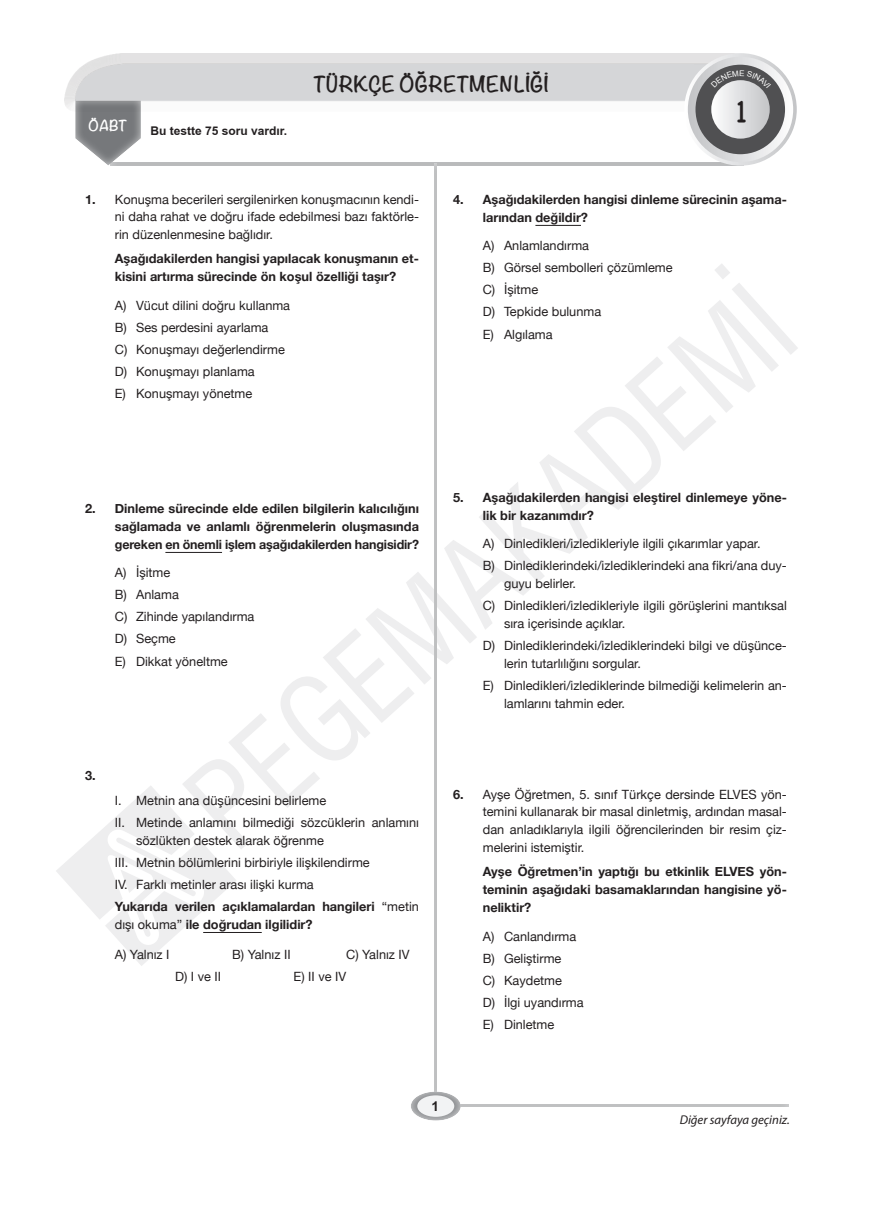
<style>
.page{position:relative;width:872px;height:1212px;background:#fff}
.page>*{position:absolute;margin:0;border:0;box-sizing:border-box;transform-origin:0 0}
.t1{font:31.5px "Chalkboard";color:#231f20}
.t2{font:700 19.5px "Noteworthy";color:#231f20}
.t3{font:700 13.5px "Noteworthy";color:#fff}
.t4{font:700 13.5px "TR Arial";color:#231f20}
._3_secenek{font:12.75px/17.9px "Helvetica Neue";color:#231f20}
.bold_soru_koku_nosuz{font:700 12.75px/17.9px "Helvetica Neue";color:#231f20}
.t5{font:italic 12.75px "Myriad Pro";color:#231f20}
._3_secenek_alti{font:12.75px "Helvetica Neue";color:#231f20}
.t6{font:700 12px "TR Arial";color:#231f20}
.s1{font-weight:700}
.s2{font-weight:400}
</style>
<div class="page">
<svg style="left:715px;top:264px;width:15px;height:15px"></svg>
<svg style="left:183px;top:572px;width:294px;height:277px"></svg>
<svg style="left:444px;top:283px;width:354px;height:347px"></svg>
<svg style="left:56px;top:785px;width:180px;height:181px"></svg>
<div style="left:418px;top:1094px;width:384px;height:15px;background:#fff;opacity:.75"></div>
<div style="left:425px;top:151px;width:15px;height:960px;background:#fff;opacity:.75"></div>
<div style="left:398px;top:1082px;width:76px;height:39px;background:#fff;opacity:.75"></div>
<div style="left:417px;top:1095px;width:37px;height:22px;background:#f2f3f4;border-radius:50%"></div>
<hr style="left:165px;top:552px;width:57px;height:1px;background:#231f20">
<hr style="left:203px;top:932px;width:59px;height:1px;background:#231f20">
<hr style="left:535px;top:225px;width:46px;height:1px;background:#231f20">
<svg style="left:75px;top:53px;width:721px;height:113px"></svg>
<p class="t3" style="left:89px;top:114px;width:40px">ÖABT</p>
<p class="t6" style="left:150px;top:122px;width:138px">Bu testte 75 soru vardır.</p>
<h2 class="t2" style="left:313px;top:67px;width:237px">TÜRKÇE ÖĞRETMENLİĞİ</h2>
<h1 class="t1" style="left:735px;top:92px;width:13px">1</h1>
<p class="_3_secenek" style="left:115px;top:191px;width:306px;text-align:justify;text-indent:-30px"><span class="s1">1.</span> Konuşma becerileri sergilenirken konuşmacının kendi&shy;ni daha rahat ve doğru ifade edebilmesi bazı faktörle&shy;rin düzenlenmesine bağlıdır.</p>
<p class="bold_soru_koku_nosuz" style="left:115px;top:250px;width:306px">Aşağıdakilerden hangisi yapılacak konuşmanın et&shy;kisini artırma sürecinde ön koşul özelliği taşır?</p>
<p class="_3_secenek" style="left:115px;top:297px;width:177px">A) Vücut dilini doğru kullanma</p>
<p class="_3_secenek" style="left:115px;top:319px;width:155px">B) Ses perdesini ayarlama</p>
<p class="_3_secenek" style="left:115px;top:341px;width:172px">C) Konuşmayı değerlendirme</p>
<p class="_3_secenek" style="left:115px;top:363px;width:141px">D) Konuşmayı planlama</p>
<p class="_3_secenek" style="left:115px;top:385px;width:139px">E) Konuşmayı yönetme</p>
<p class="bold_soru_koku_nosuz" style="left:483px;top:191px;width:306px;text-indent:-30px">4. Aşağıdakilerden hangisi dinleme sürecinin aşama&shy;larından değildir?</p>
<p class="_3_secenek" style="left:483px;top:237px;width:108px">A) Anlamlandırma</p>
<p class="_3_secenek" style="left:483px;top:259px;width:191px">B) Görsel sembolleri çözümleme</p>
<p class="_3_secenek" style="left:483px;top:282px;width:57px">C) İşitme</p>
<p class="_3_secenek" style="left:483px;top:304px;width:120px">D) Tepkide bulunma</p>
<p class="_3_secenek" style="left:483px;top:326px;width:71px">E) Algılama</p>
<p class="bold_soru_koku_nosuz" style="left:115px;top:500px;width:306px;text-align:justify;text-indent:-30px">2. Dinleme sürecinde elde edilen bilgilerin kalıcılığını sağlamada ve anlamlı öğrenmelerin oluşmasında gereken en önemli işlem aşağıdakilerden hangisidir?</p>
<p class="_3_secenek" style="left:115px;top:564px;width:57px">A) İşitme</p>
<p class="_3_secenek" style="left:115px;top:586px;width:66px">B) Anlama</p>
<p class="_3_secenek" style="left:115px;top:609px;width:141px">C) Zihinde yapılandırma</p>
<p class="_3_secenek" style="left:115px;top:631px;width:62px">D) Seçme</p>
<p class="_3_secenek" style="left:115px;top:653px;width:114px">E) Dikkat yöneltme</p>
<p class="bold_soru_koku_nosuz" style="left:85px;top:767px;width:12px">3.</p>
<p class="_3_secenek" style="left:115px;top:792px;width:213px">I. Metnin ana düşüncesini belirleme</p>
<p class="_3_secenek" style="left:136px;top:814px;width:284px;text-indent:-21px">II. Metinde anlamını bilmediği sözcüklerin anlamını sözlükten destek alarak öğrenme</p>
<p class="_3_secenek" style="left:115px;top:854px;width:256px">III. Metnin bölümlerini birbiriyle ilişkilendirme</p>
<p class="_3_secenek" style="left:115px;top:876px;width:200px">IV. Farklı metinler arası ilişki kurma</p>
<p class="bold_soru_koku_nosuz" style="left:115px;top:898px;width:306px">Yukarıda verilen açıklamalardan hangileri <span class="s2">“metin dışı okuma”</span> ile doğrudan ilgilidir?</p>
<p class="_3_secenek" style="left:115px;top:946px;width:56px">A) Yalnız I</p>
<p class="_3_secenek" style="left:232px;top:946px;width:60px">B) Yalnız II</p>
<p class="_3_secenek" style="left:346px;top:946px;width:65px">C) Yalnız IV</p>
<p class="_3_secenek_alti" style="left:175px;top:968px;width:48px">D) I ve II</p>
<p class="_3_secenek_alti" style="left:294px;top:968px;width:54px">E) II ve IV</p>
<p class="bold_soru_koku_nosuz" style="left:483px;top:489px;width:306px;text-indent:-30px">5. Aşağıdakilerden hangisi eleştirel dinlemeye yöne&shy;lik bir kazanımdır?</p>
<p class="_3_secenek" style="left:483px;top:535px;width:279px">A) Dinledikleri/izledikleriyle ilgili çıkarımlar yapar.</p>
<p class="_3_secenek" style="left:504px;top:557px;width:284px;text-indent:-21px">B) Dinlediklerindeki/izlediklerindeki ana fikri/ana duy&shy;guyu belirler.</p>
<p class="_3_secenek" style="left:504px;top:597px;width:284px;text-indent:-21px">C) Dinledikleri/izledikleriyle ilgili görüşlerini mantıksal sıra içerisinde açıklar.</p>
<p class="_3_secenek" style="left:504px;top:637px;width:284px;text-indent:-21px">D) Dinlediklerindeki/izlediklerindeki bilgi ve düşünce&shy;lerin tutarlılığını sorgular.</p>
<p class="_3_secenek" style="left:504px;top:677px;width:284px;text-indent:-21px">E) Dinledikleri/izlediklerinde bilmediği kelimelerin an&shy;lamlarını tahmin eder.</p>
<p class="_3_secenek" style="left:483px;top:786px;width:306px;text-align:justify;text-indent:-30px"><span class="s1">6.</span> Ayşe Öğretmen, 5. sınıf Türkçe dersinde ELVES yön&shy;temini kullanarak bir masal dinletmiş, ardından masal&shy;dan anladıklarıyla ilgili öğrencilerinden bir resim çiz&shy;melerini istemiştir.</p>
<p class="bold_soru_koku_nosuz" style="left:483px;top:863px;width:306px;text-align:justify">Ayşe Öğretmen’in yaptığı bu etkinlik ELVES yön&shy;teminin aşağıdaki basamaklarından hangisine yö&shy;neliktir?</p>
<p class="_3_secenek" style="left:483px;top:928px;width:95px">A) Canlandırma</p>
<p class="_3_secenek" style="left:483px;top:950px;width:80px">B) Geliştirme</p>
<p class="_3_secenek" style="left:483px;top:972px;width:81px">C) Kaydetme</p>
<p class="_3_secenek" style="left:483px;top:994px;width:102px">D) İlgi uyandırma</p>
<p class="_3_secenek" style="left:483px;top:1016px;width:73px">E) Dinletme</p>
<p class="t4" style="left:431px;top:1097px;width:9px">1</p>
<p class="t5" style="left:679px;top:1111px;width:112px">Diğer sayfaya geçiniz.</p>
</div>
